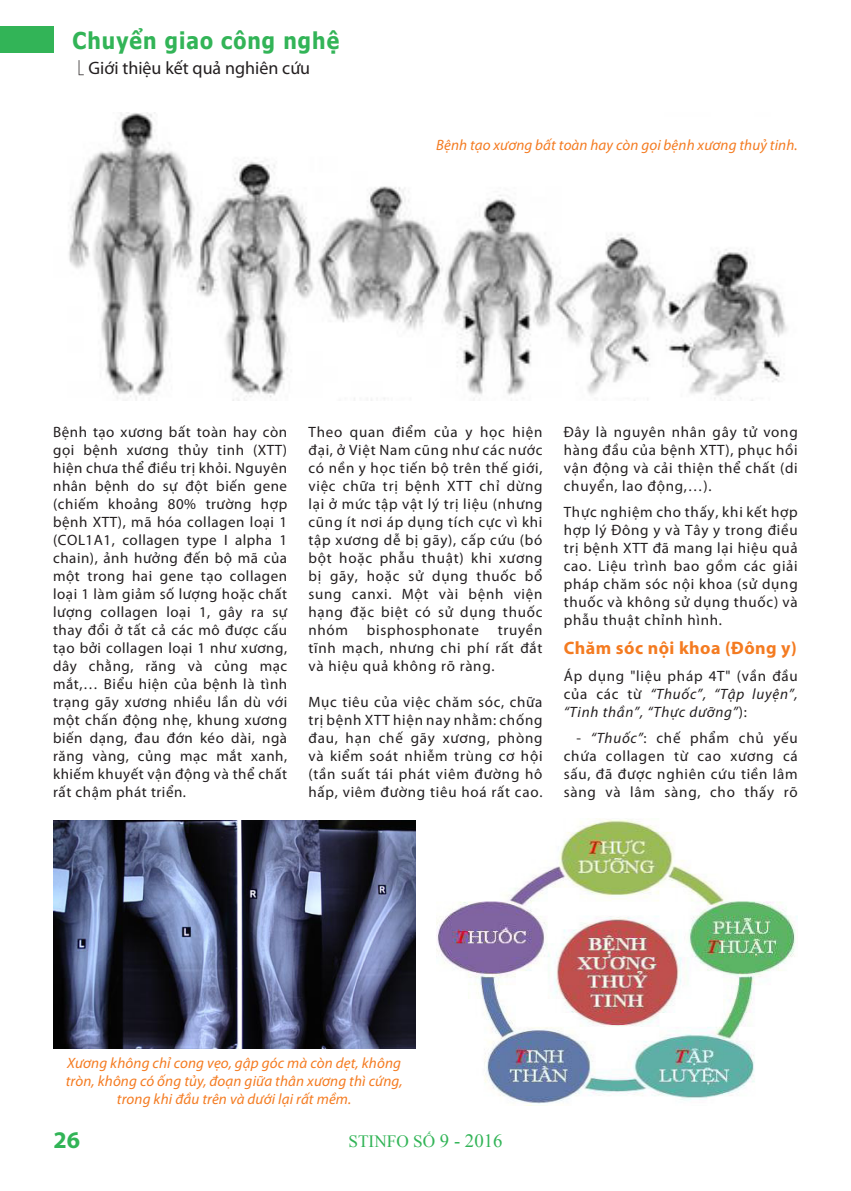
<style>
.page{position:relative;width:851px;height:1191px;background:#fff}
.page>*{position:absolute;margin:0;border:0;box-sizing:border-box;transform-origin:0 0}
.t1{font:700 24px "Myriad Pro";color:#32b457}
.t2{font:700 23.1px "Tahoma";letter-spacing:.05em;color:#32b457;scale:.91 1}
.t3{font:18px "Myriad Pro";color:#231f20}
.t4{font:700 18px "Myriad Pro";letter-spacing:.025em;color:#f47b21}
.t5{font:17.25px "Times New Roman";color:#32b457}
.t6{font:15px/18px "Myriad Pro";letter-spacing:.05em;color:#231f20;text-align:justify}
.t7{font:italic 15px/18px "Myriad Pro";letter-spacing:.01em;color:#f47b21;text-align:center}
.t8{font:italic 15px/18px "Myriad Pro";letter-spacing:.05em;color:#231f20;text-align:justify}
.s1{font-style:normal}
.s2{font-style:italic}
.s3{font-size:18.75px}
</style>
<div class="page">
<div style="left:0;top:26px;width:53px;height:27px;background:#32b457"></div>
<img style="left:69px;top:113px;width:718px;height:287px">
<img style="left:436px;top:818px;width:361px;height:288px">
<img style="left:53px;top:820px;width:362px;height:229px">
<h2 class="t2" style="left:72px;top:24px;width:295px">Chuyển giao công nghệ</h2>
<p class="t3" style="left:88px;top:57px;width:223px">Giới thiệu kết quả nghiên cứu</p>
<p class="t7" style="left:436px;top:136px;width:363px">Bệnh tạo xương bất toàn hay còn gọi bệnh xương thuỷ tinh.</p>
<p class="t6" style="left:53px;top:422px;width:235px">Bệnh tạo xương bất toàn hay còn gọi bệnh xương thủy tinh (XTT) hiện chưa thể điều trị khỏi. Nguyên nhân bệnh do sự đột biến gene (chiếm khoảng 80% trường hợp bệnh XTT), mã hóa collagen loại 1 (COL1A1, collagen type I alpha 1 chain), ảnh hưởng đến bộ mã của một trong hai gene tạo collagen loại 1 làm giảm số lượng hoặc chất lượng collagen loại 1, gây ra sự thay đổi ở tất cả các mô được cấu tạo bởi collagen loại 1 như xương, dây chằng, răng và củng mạc mắt,… Biểu hiện của bệnh là tình trạng gãy xương nhiều lần dù với một chấn động nhẹ, khung xương biến dạng, đau đớn kéo dài, ngà răng vàng, củng mạc mắt xanh, khiếm khuyết vận động và thể chất rất chậm phát triển.</p>
<p class="t6" style="left:308px;top:422px;width:235px">Theo quan điểm của y học hiện đại, ở Việt Nam cũng như các nước có nền y học tiến bộ trên thế giới, việc chữa trị bệnh XTT chỉ dừng lại ở mức tập vật lý trị liệu (nhưng cũng ít nơi áp dụng tích cực vì khi tập xương dễ bị gãy), cấp cứu (bó bột hoặc phẫu thuật) khi xương bị gãy, hoặc sử dụng thuốc bổ sung canxi. Một vài bệnh viện hạng đặc biệt có sử dụng thuốc nhóm</p>
<p class="t6" style="left:308px;top:620px;width:235px;text-indent:189px">truyền tĩnh mạch, nhưng chi phí rất đắt và hiệu quả không rõ ràng.</p>
<p class="t6" style="left:308px;top:692px;width:235px">Mục tiêu của việc chăm sóc, chữa trị bệnh XTT hiện nay nhằm: chống đau, hạn chế gãy xương, phòng và kiểm soát nhiễm trùng cơ hội (tần suất tái phát viêm đường hô hấp, viêm đường tiêu hoá rất cao.</p>
<p class="t6" style="left:367px;top:620px;width:113px">bisphosphonate</p>
<p class="t6" style="left:563px;top:422px;width:235px">Đây là nguyên nhân gây tử vong hàng đầu của bệnh XTT), phục hồi vận động và cải thiện thể chất (di chuyển, lao động,…).</p>
<p class="t6" style="left:563px;top:502px;width:235px">Thực nghiệm cho thấy, khi kết hợp hợp lý Đông y và Tây y trong điều trị bệnh XTT đã mang lại hiệu quả cao. Liệu trình bao gồm các giải pháp chăm sóc nội khoa (sử dụng thuốc và không sử dụng thuốc) và phẫu thuật chỉnh hình.</p>
<p class="t4" style="left:563px;top:636px;width:234px">Chăm sóc nội khoa (Đông y)</p>
<p class="t8" style="left:563px;top:666px;width:235px"><span class="s1">Áp dụng "liệu pháp 4T" (vần đầu của các từ</span> “Thuốc”, “Tập luyện”, “Tinh thần”, “Thực dưỡng”<span class="s1">):</span></p>
<p class="t6" style="left:563px;top:728px;width:235px;text-indent:13px">- <span class="s2">“Thuốc”</span>: chế phẩm chủ yếu chứa collagen từ cao xương cá sấu, đã được nghiên cứu tiền lâm sàng và lâm sàng, cho thấy rõ</p>
<p class="t7" style="left:66px;top:1054px;width:338px">Xương không chỉ cong vẹo, gập góc mà còn dẹt, không tròn, không có ống tủy, đoạn giữa thân xương thì cứng, trong khi đầu trên và dưới lại rất mềm.</p>
<p class="t1" style="left:53px;top:1124px;width:28px">26</p>
<p class="t5" style="left:348px;top:1130px;width:155px">STINFO SỐ <span class="s3">9 - 2016</span></p>
</div>
